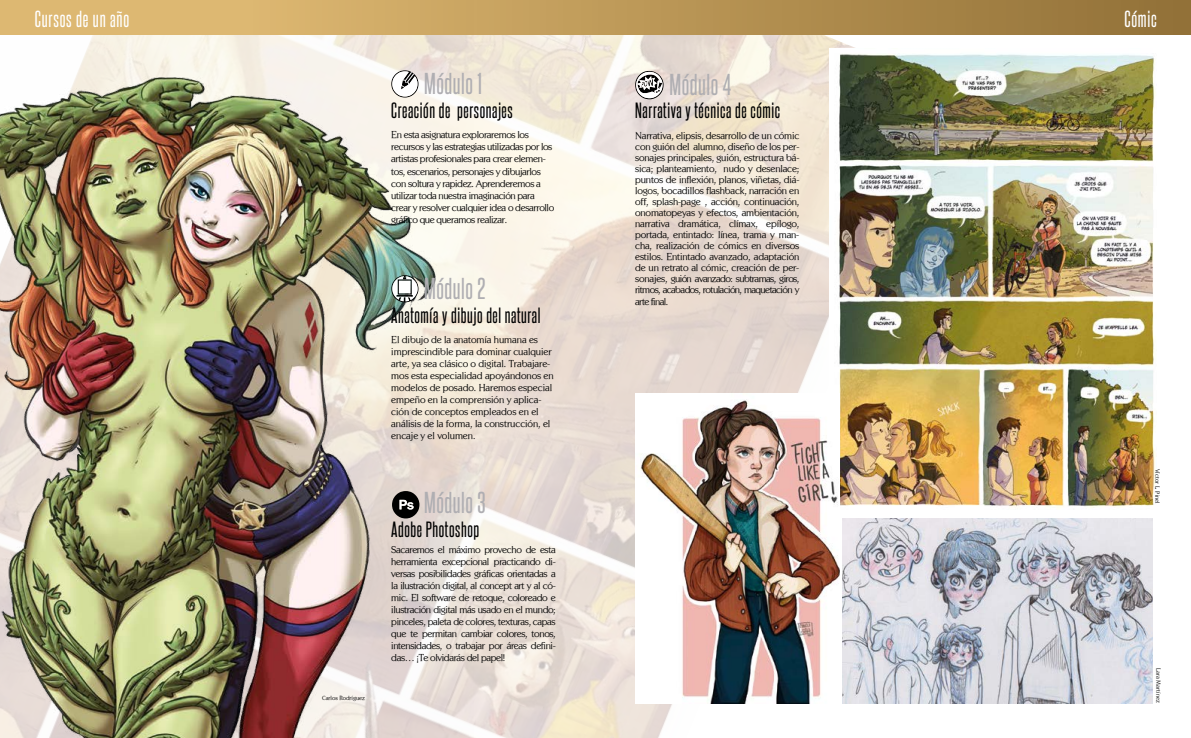
<style>
.page{position:relative;width:1191px;height:738px;background:#fff}
.page>*{position:absolute;margin:0;border:0;box-sizing:border-box;transform-origin:0 0}
.t1{font:26px "Steelfish Rg";letter-spacing:.02em;color:#afaeb2}
.t2{font:20px "Steelfish Rg";letter-spacing:.04em;color:#fff}
.t3{font:19px "Steelfish Rg";letter-spacing:.03em;color:#000}
.t4{font:10px/12px "Centabel";letter-spacing:-.04em;color:#000;text-align:justify}
.t5{font:10px/12px "Centabel";letter-spacing:-.01em;color:#000}
.t6{font:10px "Centabel";letter-spacing:-.06em;color:#000}
.t7{font:6px "Centabel";color:#000}
</style>
<div class="page">
<img style="left:473px;top:35px;width:476px;height:702px">
<svg style="left:635px;top:71px;width:28px;height:28px"></svg>
<img style="left:829px;top:49px;width:327px;height:460px">
<img style="left:842px;top:517px;width:310px;height:186px">
<svg style="left:473px;top:0;width:718px;height:35px;background:#ad8a4c"></svg>
<img style="left:635px;top:393px;width:204px;height:310px">
<img style="left:0;top:0;width:473px;height:737px">
<svg style="left:391px;top:70px;width:27px;height:27px"></svg>
<svg style="left:391px;top:275px;width:27px;height:27px"></svg>
<svg style="left:392px;top:490px;width:27px;height:28px"></svg>
<h2 class="t2" style="left:35px;top:6px;width:96px">Cursos de un año</h2>
<h2 class="t2" style="left:1124px;top:6px;width:34px">Cómic</h2>
<p class="t7" style="left:322px;top:694px;width:45px">Carlos Rodríguez</p>
<h1 class="t1" style="left:424px;top:68px;width:59px">Módulo 1</h1>
<h3 class="t3" style="left:391px;top:98px;width:123px">Creación de personajes</h3>
<p class="t4" style="left:391px;top:129px;width:164px;text-align:left">En esta asignatura exploraremos los recursos y las estrategias utilizadas por los artistas profesionales para crear elemen&shy;tos, escenarios, personajes y dibujarlos con soltura y rapidez. Aprenderemos a utilizar toda nuestra imaginación para crear y resolver cualquier idea o desarrollo gráfico que queramos realizar.</p>
<h1 class="t1" style="left:424px;top:272px;width:63px">Módulo 2</h1>
<h3 class="t3" style="left:391px;top:303px;width:151px">Anatomía y dibujo del natural</h3>
<p class="t5" style="left:391px;top:333px;width:164px">El dibujo de la anatomía humana es imprescindible para dominar cualquier arte, ya sea clásico o digital. Trabajare&shy;mos esta especialidad apoyándonos en modelos de posado. Haremos especial empeño en la comprensión y aplica&shy;ción de conceptos empleados en el análisis de la forma, la construcción, el encaje y el volumen.</p>
<h1 class="t1" style="left:424px;top:486px;width:63px">Módulo 3</h1>
<h3 class="t3" style="left:391px;top:517px;width:89px">Adobe Photoshop</h3>
<p class="t4" style="left:391px;top:542px;width:166px">Sacaremos el máximo provecho de esta herramienta excepcional practicando di&shy;versas posibilidades gráficas orientadas a la ilustración digital, al concept art y al có&shy;mic. El software de retoque, coloreado e ilustración digital más usado en el mundo; pinceles, paleta de colores, texturas, capas que te permitan cambiar colores, tonos, intensidades, o trabajar por áreas defini&shy;das… ¡Te olvidarás del papel!</p>
<h1 class="t1" style="left:669px;top:68px;width:63px">Módulo 4</h1>
<h3 class="t3" style="left:635px;top:99px;width:146px">Narrativa y técnica de cómic</h3>
<p class="t4" style="left:635px;top:130px;width:166px;line-height:11px">Narrativa, elipsis, desarrollo de un cómic con guión del alumno, diseño de los per&shy;sonajes principales, guión, estructura bá&shy;sica; planteamiento, nudo y desenlace; puntos de inflexión, planos, viñetas, diá&shy;logos, bocadillos flashback, narración en off, splash-page , acción, continuación, onomatopeyas y efectos, ambientación, narrativa dramática, clímax, epílogo, portada, entintado: línea, trama y man&shy;cha, realización de cómics en diversos estilos. Entintado avanzado, adaptación de un retrato al cómic, creación de per&shy;sonajes, guión avanzado: subtramas, giros, ritmos, acabados, rotulación, maquetación y</p>
<p class="t6" style="left:635px;top:296px;width:35px">arte final.</p>
<p class="t7" style="left:1161px;top:468px;width:37px;rotate:90deg">Víctor L. Pinel</p>
<p class="t7" style="left:1162px;top:668px;width:36px;rotate:90deg">Lara Martínez</p>
</div>
